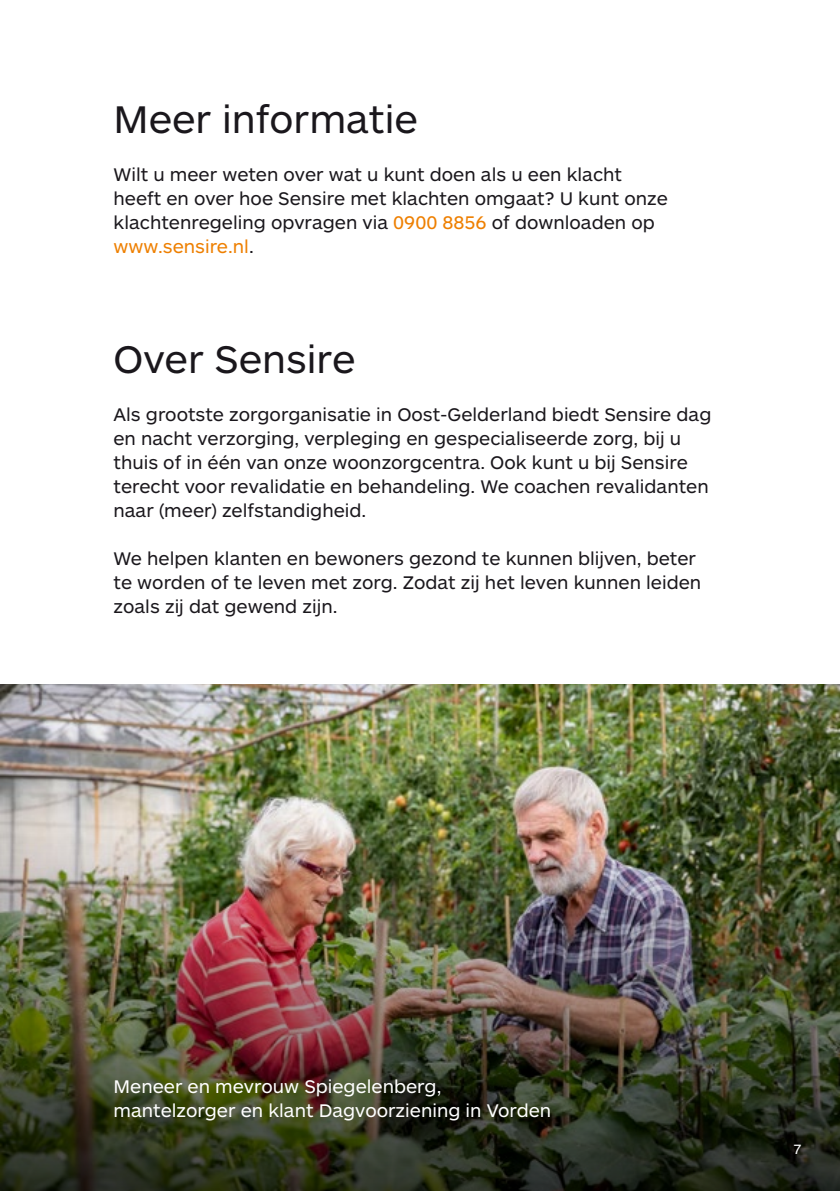
<style>
.page{position:relative;width:840px;height:1191px;background:#fff}
.page>*{position:absolute;margin:0;border:0;box-sizing:border-box;transform-origin:0 0}
.t1{font:40px "ARS Maquette Pro";color:#1a171c}
.t2{font:19px/24px "ARS Maquette Pro";color:#1a171c}
.t3{font:19px/24px "ARS Maquette Pro";color:#fff}
.t4{font:14px "ARS Maquette Pro";color:#fff}
.s1{color:#ee7f00}
</style>
<div class="page">
<img style="left:0;top:685px;width:839px;height:148px">
<img style="left:0;top:833px;width:839px;height:358px">
<h1 class="t1" style="left:113px;top:93px;width:306px">Meer informatie</h1>
<p class="t2" style="left:113px;top:162px;width:555px">Wilt u meer weten over wat u kunt doen als u een klacht heeft en over hoe Sensire met klachten omgaat? U kunt onze klachtenregeling opvragen via <span class="s1">0900 8856</span> of downloaden op <span class="s1">www.sensire.nl</span>.</p>
<h1 class="t1" style="left:113px;top:333px;width:243px">Over Sensire</h1>
<p class="t2" style="left:113px;top:402px;width:599px">Als grootste zorgorganisatie in Oost-Gelderland biedt Sensire dag en nacht verzorging, verpleging en gespecialiseerde zorg, bij u thuis of in één van onze woonzorgcentra. Ook kunt u bij Sensire terecht voor revalidatie en behandeling. We coachen revalidanten naar (meer) zelfstandigheid.</p>
<p class="t2" style="left:113px;top:546px;width:589px">We helpen klanten en bewoners gezond te kunnen blijven, beter te worden of te leven met zorg. Zodat zij het leven kunnen leiden zoals zij dat gewend zijn.</p>
<p class="t3" style="left:113px;top:1074px;width:439px">Meneer en mevrouw Spiegelenberg, mantelzorger en klant Dagvoorziening in Vorden</p>
<p class="t4" style="left:792px;top:1140px;width:10px">7</p>
</div>
